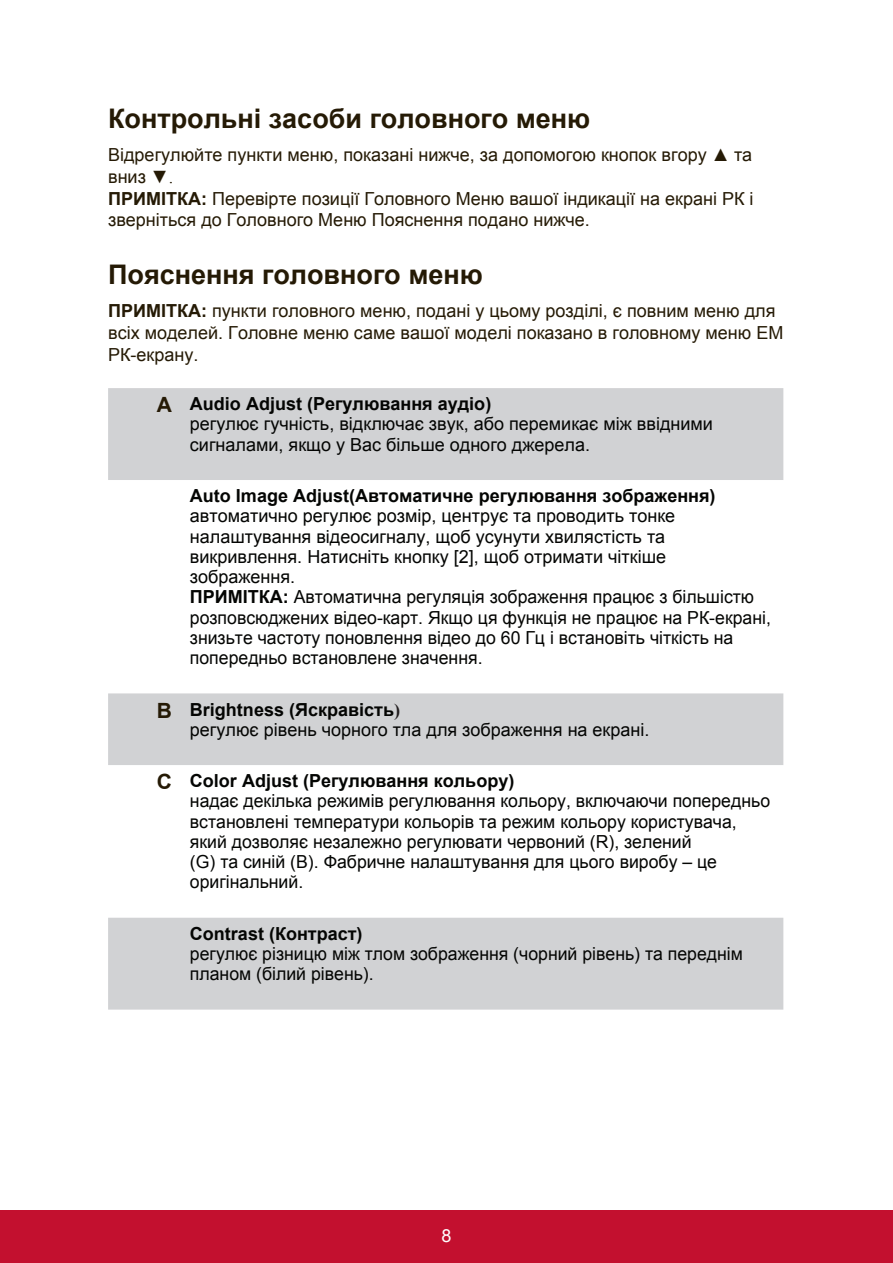
<style>
.page{position:relative;width:893px;height:1263px;background:#fff}
.page>*{position:absolute;margin:0;border:0;box-sizing:border-box;transform-origin:0 0}
.t1{font:700 27px "Arial";color:#251a05}
.t2{font:18px/20.2px "Arial";color:#040503}
.t3{font:18px/21.6px "Arial";color:#251a05}
.t4{font:700 18px "Arial";color:#040503}
.t5{font:18px "Arial";color:#fff}
.s1{font-family:"Times New Roman"}
.s2{font-weight:700}
.s3{font-weight:700;font-size:21px;color:#251a05}
.s4{font-family:"Times New Roman";font-weight:700;color:#231f20}
</style>
<div class="page">
<div style="left:0;top:1210px;width:892px;height:53px;background:#c3102f"></div>
<svg style="left:108px;top:388px;width:675px;height:621px"></svg>
<h1 class="t1" style="left:108px;top:100px;width:483px">Контрольні засоби головного меню</h1>
<p class="t3" style="left:108px;top:144px;width:646px">Відрегулюйте пункти меню, показані нижче, за допомогою кнопок вгору ▲ та вниз ▼<span class="s1">.<br></span><span class="s2">ПРИМІТКА:</span> Перевірте позиції Головного Меню вашої індикації на екрані РК і зверніться до Головного Меню Пояснення подано нижче.</p>
<h1 class="t1" style="left:108px;top:256px;width:376px">Пояснення головного меню</h1>
<p class="t3" style="left:108px;top:300px;width:676px"><span class="s2">ПРИМІТКА:</span> пункти головного меню, подані у цьому розділі, є повним меню для всіх моделей. Головне меню саме вашої моделі показано в головному меню ЕМ<br>РК-екрану.</p>
<p class="t2" style="left:190px;top:394px;width:524px;text-indent:-33px"><span class="s3">A</span> <span class="s2">Audio Adjust (Регулювання аудіо)<br></span>регулює гучність, відключає звук, або перемикає між ввідними сигналами, якщо у Вас більше одного джерела.</p>
<p class="t4" style="left:190px;top:484px;width:527px">Auto Image Adjust(Автоматичне регулювання зображення)</p>
<p class="t2" style="left:190px;top:506px;width:582px">автоматично регулює розмір, центрує та проводить тонке налаштування відеосигналу, щоб усунути хвилястість та викривлення. Натисніть кнопку [2], щоб отримати чіткіше зображення.<br><span class="s2">ПРИМІТКА:</span> Автоматична регуляція зображення працює з більшістю розповсюджених відео-карт. Якщо ця функція не працює на РК-екрані, знизьте частоту поновлення відео до 60 Гц і встановіть чіткість на попередньо встановлене значення.</p>
<p class="t2" style="left:190px;top:699px;width:461px;text-indent:-33px"><span class="s3">B</span> <span class="s2">Brightness (Яскравість</span><span class="s4">)<br></span>регулює рівень чорного тла для зображення на екрані.</p>
<p class="t2" style="left:190px;top:771px;width:581px;text-indent:-33px"><span class="s3">C</span> <span class="s2">Color Adjust (Регулювання кольору)<br></span>надає декілька режимів регулювання кольору, включаючи попередньо встановлені температури кольорів та режим кольору користувача, який дозволяє незалежно регулювати червоний (R), зелений<br>(G) та синій (В). Фабричне налаштування для цього виробу – це оригінальний.</p>
<p class="t4" style="left:190px;top:921px;width:174px">Contrast (Контраст)</p>
<p class="t2" style="left:190px;top:943px;width:554px">регулює різницю між тлом зображення (чорний рівень) та переднім планом (білий рівень).</p>
<p class="t5" style="left:441px;top:1223px;width:12px">8</p>
</div>
